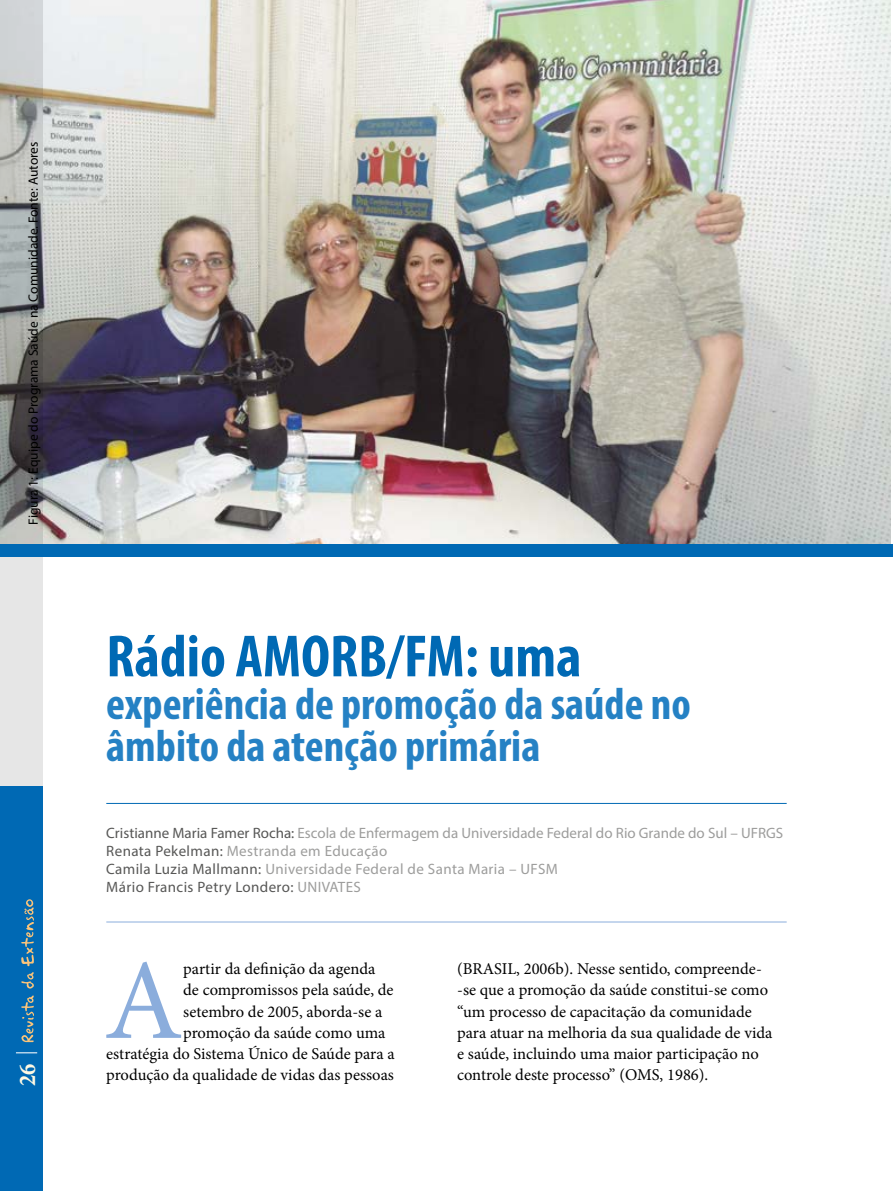
<style>
.page{position:relative;width:893px;height:1191px;background:#fff}
.page>*{position:absolute;margin:0;border:0;box-sizing:border-box;transform-origin:0 0}
.t1{font:114.6px "Minion Pro";color:#8baddc}
.t2{font:700 condensed 60px "Myriad Pro";color:#0069b4}
.t3{font:700 condensed 45px/42.6px "Myriad Pro";color:#2581c4}
.t4{font:700 condensed 24px "Minion Pro";color:#fff9e3}
.t5{font:16.5px/21.3px "Minion Pro";color:#000}
.t6{font:15px/18px "Myriad Pro";letter-spacing:.02em;color:#9d9d9c}
.t7{font:13.5px "Myriad Pro";color:#000}
.s1{color:#575756}
</style>
<div class="page">
<img style="left:43px;top:0;width:848px;height:544px">
<svg style="left:0;top:0;width:43px;height:787px"></svg>
<div style="left:0;top:787px;width:43px;height:404px;background:#0069b4"></div>
<div style="left:0;top:544px;width:893px;height:12px;background:#0069b4"></div>
<hr style="left:106px;top:803px;width:681px;height:1px;background:#0069b4">
<hr style="left:106px;top:921px;width:681px;height:1px;background:#8baddc">
<svg style="left:16px;top:1052px;width:21px;height:1px"></svg>
<svg style="left:21px;top:995px;width:13px;height:47px"></svg>
<svg style="left:21px;top:899px;width:13px;height:89px"></svg>
<p class="t7" style="left:25px;top:524px;width:384px;rotate:-90deg">Figura 1: Equipe do Programa Saúde na Comunidade. Fonte: Autores</p>
<h3 class="t4" style="left:11px;top:1085px;width:24px;rotate:-90deg">26</h3>
<h2 class="t2" style="left:106px;top:619px;width:477px">Rádio AMORB/FM: uma</h2>
<h3 class="t3" style="left:106px;top:681px;width:586px">experiência de promoção da saúde no âmbito da atenção primária</h3>
<p class="t6" style="left:106px;top:823px;width:678px"><span class="s1">Cristianne Maria Famer Rocha:</span> Escola de Enfermagem da Universidade Federal do Rio Grande do Sul – UFRGS <span class="s1">Renata Pekelman:</span> Mestranda em Educação<br><span class="s1">Camila Luzia Mallmann:</span> Universidade Federal de Santa Maria – UFSM<br><span class="s1">Mário Francis Petry Londero:</span> UNIVATES</p>
<h1 class="t1" style="left:104px;top:924px;width:81px">A</h1>
<p class="t5" style="left:183px;top:958px;width:194px">partir da definição da agenda</p>
<p class="t5" style="left:183px;top:979px;width:212px">de compromissos pela saúde, de</p>
<p class="t5" style="left:183px;top:1000px;width:201px">setembro de 2005, aborda-se a</p>
<p class="t5" style="left:183px;top:1022px;width:204px">promoção da saúde como uma</p>
<p class="t5" style="left:106px;top:1043px;width:290px">estratégia do Sistema Único de Saúde para a</p>
<p class="t5" style="left:106px;top:1064px;width:289px">produção da qualidade de vidas das pessoas</p>
<p class="t5" style="left:457px;top:958px;width:317px">(BRASIL, 2006b). Nesse sentido, compreende--se que a promoção da saúde constitui-se como “um processo de capacitação da comunidade para atuar na melhoria da sua qualidade de vida e saúde, incluindo uma maior participação no controle deste processo” (OMS, 1986).</p>
</div>
